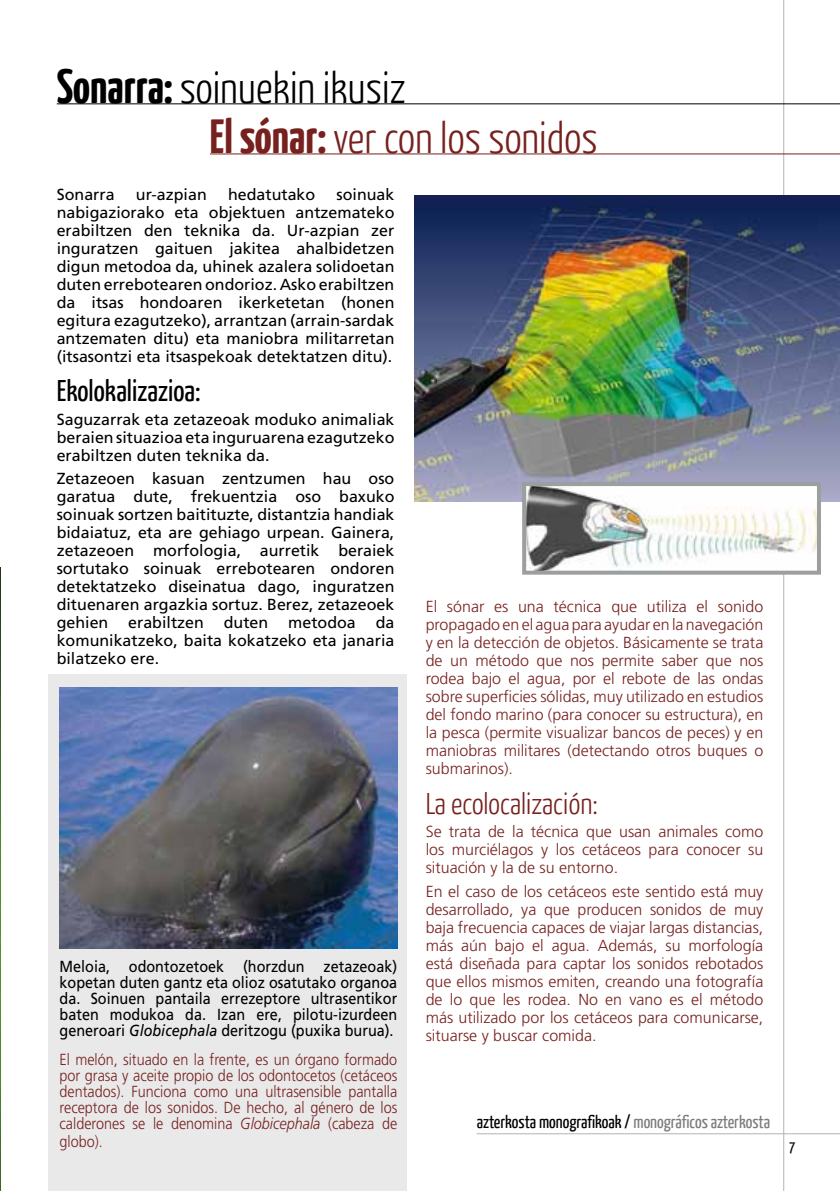
<style>
.page{position:relative;width:840px;height:1191px;background:#fff}
.page>*{position:absolute;margin:0;border:0;box-sizing:border-box;transform-origin:0 0}
.t1{font:300 44px/50px "Yanone Kaffeesatz";color:#77211f}
.t2{font:300 30px "Yanone Kaffeesatz";color:#77211f}
.t3{font:30px "Yanone Kaffeesatz";color:#000}
.t4{font:18px "Yanone Kaffeesatz";color:#000}
.t5{font:16px/18px "Frutiger";color:#000;text-align:justify}
.t6{font:300 16px/18px "Frutiger";color:#77211f;text-align:justify}
.t7{font:300 16px/16px "Frutiger";color:#77211f;text-align:justify;scale:.9 1}
.t8{font:16px/16px "Frutiger";color:#000;text-align:justify;scale:.9 1}
.t9{font:16px "Yanone Kaffeesatz";color:#000}
.s1{font-weight:700;font-size:48px;color:#000}
.s2{color:#000}
.s3{font-weight:700;font-size:48px}
.s4{font-style:italic}
.s5{color:#7b7c7e}
</style>
<div class="page">
<div style="left:48px;top:675px;width:359px;height:516px;background:#e9e9ea"></div>
<img style="left:0;top:567px;width:1px;height:624px">
<hr style="left:782px;top:0;width:1px;height:1191px;background:#b1b3b4">
<hr style="left:476px;top:1133px;width:363px;height:1px;background:#b1b3b4">
<img style="left:60px;top:687px;width:337px;height:261px">
<img style="left:414px;top:196px;width:425px;height:306px">
<img style="left:527px;top:487px;width:288px;height:82px">
<div style="left:522px;top:482px;width:298px;height:92px;border:4px solid #9c9e9f"></div>
<hr style="left:57px;top:103px;width:782px;height:1px;background:#000">
<hr style="left:210px;top:153px;width:629px;height:1px;background:#77211f">
<h1 class="t1" style="left:210px;top:62px;width:389px;text-indent:-153px"><span class="s1">Sonarra:</span> <span class="s2">soinuekin ikusiz<br></span><span class="s3">El sónar:</span> ver con los sonidos</h1>
<p class="t5" style="left:57px;top:185px;width:59px">Sonarra</p>
<p class="t5" style="left:136px;top:185px;width:72px">ur-azpian</p>
<p class="t5" style="left:228px;top:185px;width:89px">hedatutako</p>
<p class="t5" style="left:57px;top:185px;width:339px;text-indent:280px">soinuak nabigaziorako eta objektuen antzemateko erabiltzen den teknika da. Ur-azpian zer inguratzen gaituen jakitea ahalbidetzen digun metodoa da, uhinek azalera solidoetan duten errebotearen ondorioz. Asko erabiltzen da itsas hondoaren ikerketetan (honen egitura ezagutzeko), arrantzan (arrain-sardak antzematen ditu) eta maniobra militarretan (itsasontzi eta itsaspekoak detektatzen ditu).</p>
<h2 class="t3" style="left:57px;top:371px;width:145px">Ekolokalizazioa:</h2>
<p class="t5" style="left:57px;top:410px;width:339px">Saguzarrak eta zetazeoak moduko animaliak beraien situazioa eta inguruarena ezagutzeko erabiltzen duten teknika da.</p>
<p class="t5" style="left:57px;top:470px;width:339px">Zetazeoen kasuan zentzumen hau oso garatua dute, frekuentzia oso baxuko soinuak sortzen baitituzte, distantzia handiak bidaiatuz, eta are gehiago urpean. Gainera, zetazeoen morfologia, aurretik beraiek sortutako soinuak errebotearen ondoren detektatzeko diseinatua dago, inguratzen dituenaren argazkia sortuz. Berez, zetazeoek gehien erabiltzen duten metodoa da komunikatzeko, baita kokatzeko eta janaria bilatzeko ere.</p>
<p class="t6" style="left:425px;top:598px;width:339px">El sónar es una técnica que utiliza el sonido propagado en el agua para ayudar en la navegación y en la detección de objetos. Básicamente se trata de un método que nos permite saber que nos rodea bajo el agua, por el rebote de las ondas sobre superficies sólidas, muy utilizado en estudios del fondo marino (para conocer su estructura), en la pesca (permite visualizar bancos de peces) y en maniobras militares (detectando otros buques o submarinos).</p>
<h2 class="t2" style="left:425px;top:784px;width:174px">La ecolocalización:</h2>
<p class="t6" style="left:425px;top:823px;width:339px">Se trata de la técnica que usan animales como los murciélagos y los cetáceos para conocer su situación y la de su entorno.</p>
<p class="t6" style="left:425px;top:882px;width:339px">En el caso de los cetáceos este sentido está muy desarrollado, ya que producen sonidos de muy baja frecuencia capaces de viajar largas distancias, más aún bajo el agua. Además, su morfología está diseñada para captar los sonidos rebotados que ellos mismos emiten, creando una fotografía de lo que les rodea. No en vano es el método más utilizado por los cetáceos para comunicarse, situarse y buscar comida.</p>
<p class="t8" style="left:60px;top:958px;width:376px">Meloia, odontozetoek (horzdun zetazeoak) kopetan duten gantz eta olioz osatutako organoa da. Soinuen pantaila errezeptore ultrasentikor baten modukoa da. Izan ere, pilotu-izurdeen generoari <span class="s4">Globicephala</span> deritzogu (puxika burua).</p>
<p class="t7" style="left:60px;top:1051px;width:376px">El melón, situado en la frente, es un órgano formado por grasa y aceite propio de los odontocetos (cetáceos dentados). Funciona como una ultrasensible pantalla receptora de los sonidos. De hecho, al género de los calderones se le denomina <span class="s4">Globicephala</span> (cabeza de</p>
<p class="t7" style="left:60px;top:1133px;width:50px">globo).</p>
<p class="t4" style="left:476px;top:1109px;width:295px">azterkosta monografikoak / <span class="s5">monográficos azterkosta</span></p>
<p class="t9" style="left:788px;top:1135px;width:8px">7</p>
</div>
